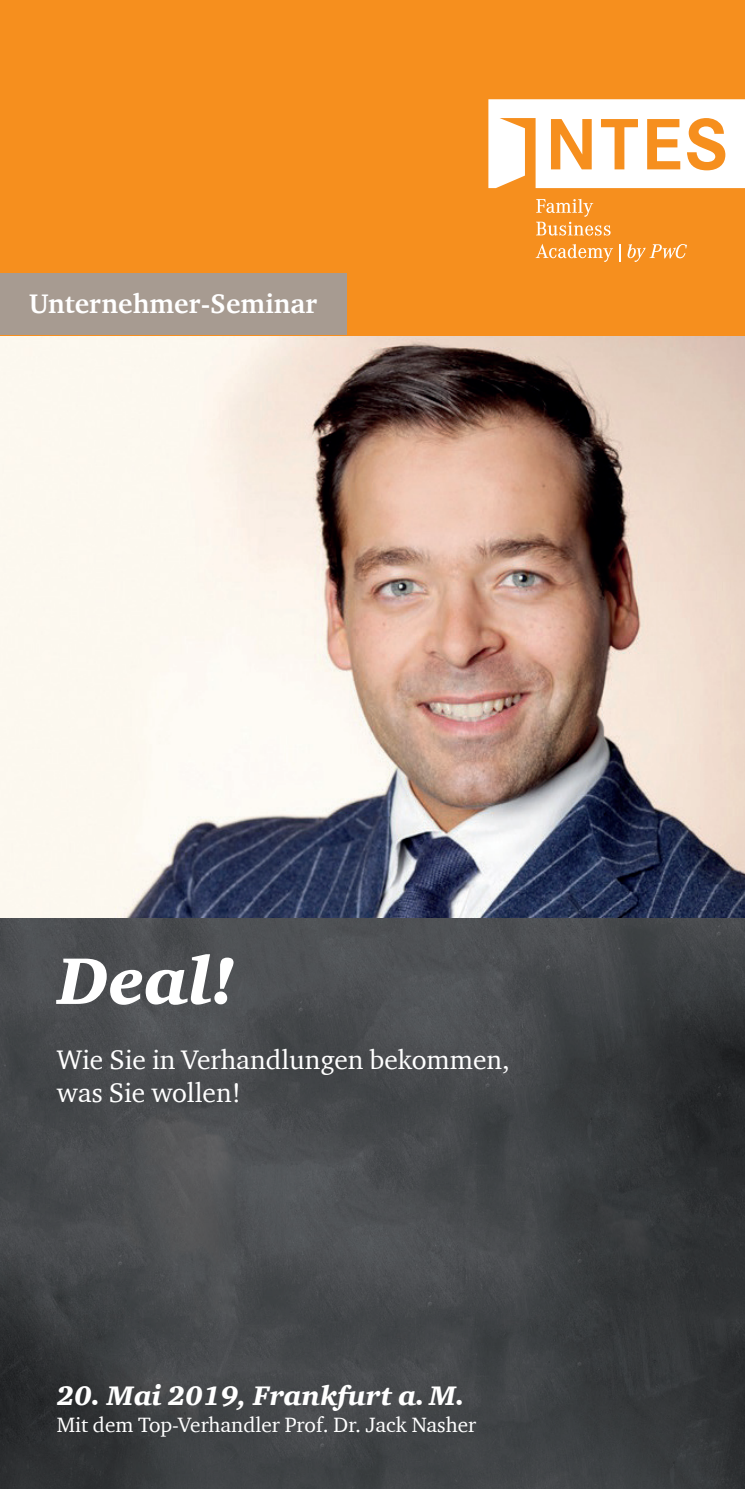
<style>
.page{position:relative;width:745px;height:1489px;background:#fff}
.page>*{position:absolute;margin:0;border:0;box-sizing:border-box;transform-origin:0 0}
.t1{font:italic 900 67.5px "Charter ITC Com";color:#fff}
.t2{font:27.5px/33px "Charter ITC Com";color:#fff}
.t3{font:italic 900 27.5px "Charter ITC Com";color:#fff}
.t4{font:700 27.5px "Charter ITC Com";letter-spacing:.005em;color:#fff}
.t5{font:21.25px "Charter ITC Com";color:#fff}
</style>
<div class="page">
<img style="left:0;top:335px;width:744px;height:583px">
<div style="left:0;top:0;width:744px;height:335px;background:#f68f1e"></div>
<img style="left:0;top:918px;width:744px;height:570px">
<svg style="left:488px;top:99px;width:256px;height:89px"></svg>
<svg style="left:536px;top:199px;width:74px;height:37px"></svg>
<svg style="left:535px;top:244px;width:77px;height:18px"></svg>
<svg style="left:627px;top:244px;width:59px;height:18px"></svg>
<div style="left:0;top:274px;width:347px;height:61px;background:#a79b91"></div>
<p class="t4" style="left:29px;top:287px;width:289px">Unternehmer-Seminar</p>
<h1 class="t1" style="left:57px;top:939px;width:179px">Deal!</h1>
<p class="t2" style="left:57px;top:1042px;width:454px">Wie Sie in Verhandlungen bekommen, was Sie wollen!</p>
<p class="t3" style="left:57px;top:1377px;width:409px">20. Mai 2019, Frankfurt a. M.</p>
<p class="t5" style="left:57px;top:1411px;width:420px">Mit dem Top-Verhandler Prof. Dr. Jack Nasher</p>
</div>
